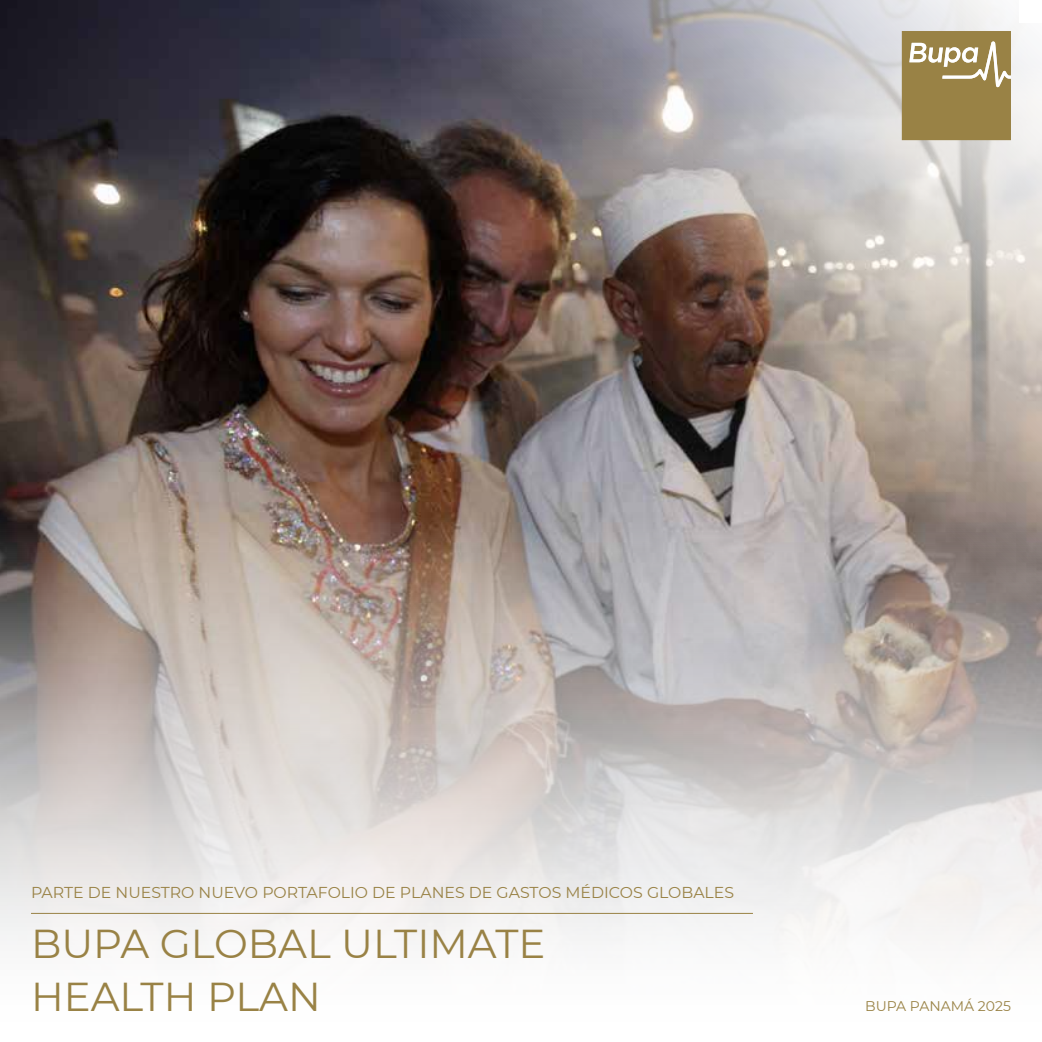
<style>
.page{position:relative;width:1042px;height:1042px;background:#fff}
.page>*{position:absolute;margin:0;border:0;box-sizing:border-box;transform-origin:0 0}
.t1{font:40.25px/52.5px "Montserrat";color:#998245}
.t2{font:15.75px "Montserrat";color:#998245}
.t3{font:14px "Montserrat";color:#998245}
</style>
<div class="page">
<img style="left:0;top:0;width:348px;height:496px">
<img style="left:348px;top:0;width:694px;height:496px">
<div style="left:1019px;top:0;width:23px;height:22px;background:#fff"></div>
<svg style="left:0;top:496px;width:1042px;height:445px;background:#c6bfbb"></svg>
<hr style="left:31px;top:913px;width:722px;height:1px;background:#998245">
<svg style="left:902px;top:31px;width:109px;height:109px;background:#a28d56"></svg>
<p class="t2" style="left:31px;top:881px;width:704px">PARTE DE NUESTRO NUEVO PORTAFOLIO DE PLANES DE GASTOS MÉDICOS GLOBALES</p>
<h1 class="t1" style="left:31px;top:916px;width:516px">BUPA GLOBAL ULTIMATE<br>HEALTH PLAN</h1>
<p class="t3" style="left:865px;top:996px;width:147px">BUPA PANAMÁ 2025</p>
</div>
